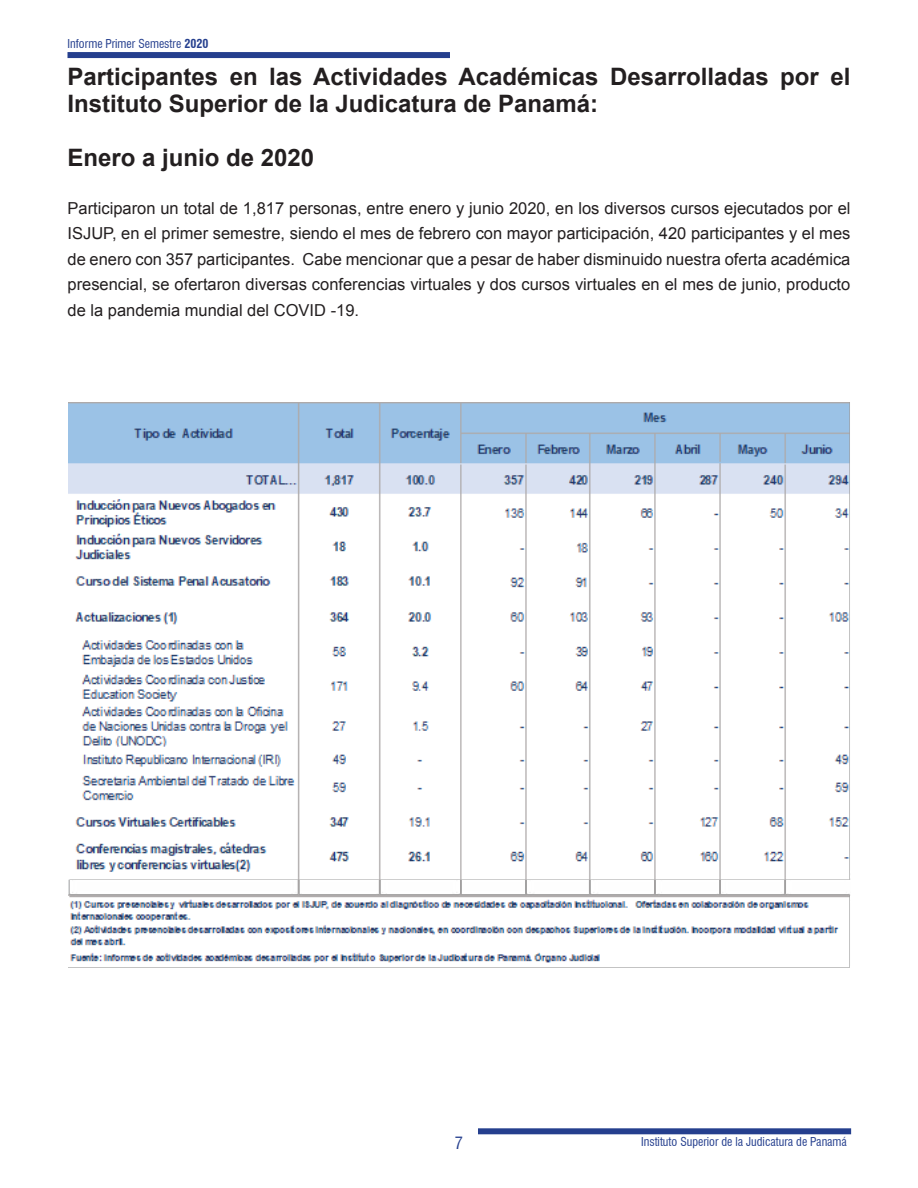
<style>
.page{position:relative;width:918px;height:1188px;background:#fff}
.page>*{position:absolute;margin:0;border:0;box-sizing:border-box;transform-origin:0 0}
.t1{font:700 24px/27px "Arial";color:#231f20}
.t2{font:16.5px/25.5px "Arial";color:#231f20;text-align:justify}
.t3{font:condensed 16.5px "Swiss 721 BT";color:#253f8e}
.t4{font:condensed 12px "Swiss 721 BT";color:#253f8e}
.s1{font-weight:700}
</style>
<div class="page">
<div style="left:68px;top:52px;width:382px;height:6px;background:#253f8e"></div>
<div style="left:478px;top:1128px;width:373px;height:6px;background:#253f8e"></div>
<img style="left:68px;top:402px;width:782px;height:566px">
<p class="t4" style="left:68px;top:36px;width:142px">Informe Primer Semestre <span class="s1">2020</span></p>
<h1 class="t1" style="left:68px;top:64px;width:785px">Participantes en las Actividades Académicas Desarrolladas por el<br>Instituto Superior de la Judicatura de Panamá:</h1>
<h1 class="t1" style="left:68px;top:145px;width:248px">Enero a junio de 2020</h1>
<p class="t2" style="left:68px;top:196px;width:785px">Participaron un total de 1,817 personas, entre enero y junio 2020, en los diversos cursos ejecutados por el ISJUP, en el primer semestre, siendo el mes de febrero con mayor participación, 420 participantes y el mes de enero con 357 participantes. Cabe mencionar que a pesar de haber disminuido nuestra oferta académica presencial, se ofertaron diversas conferencias virtuales y dos cursos virtuales en el mes de junio, producto de la pandemia mundial del COVID -19.</p>
<p class="t3" style="left:455px;top:1133px;width:10px">7</p>
<p class="t4" style="left:641px;top:1134px;width:207px">Instituto Superior de la Judicatura de Panamá</p>
</div>
